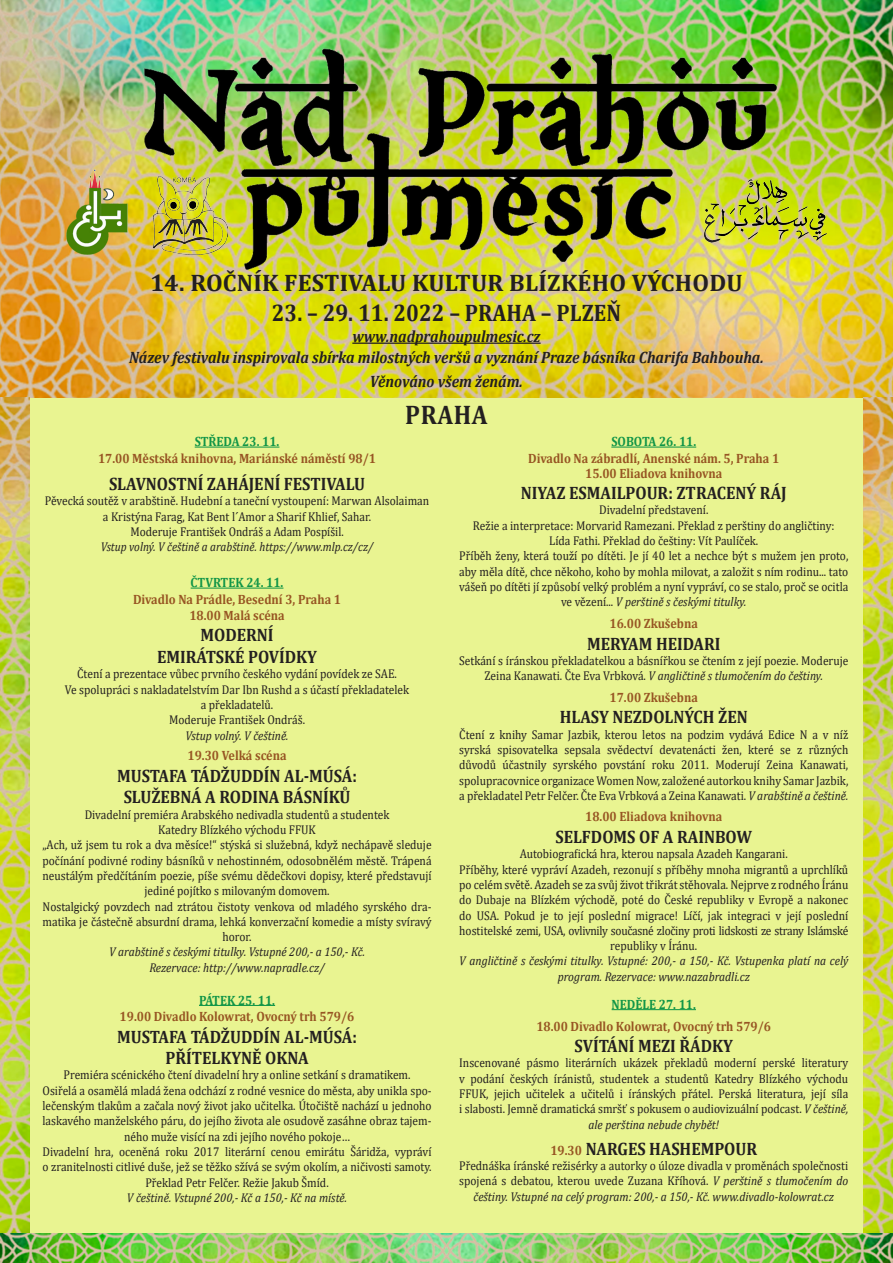
<style>
.page{position:relative;width:893px;height:1263px;background:#fff}
.page>*{position:absolute;margin:0;border:0;box-sizing:border-box;transform-origin:0 0}
.t1{font:700 27px "Cambria";letter-spacing:.025em;color:#231f20;scale:.9 1}
.t2{font:700 24px "Cambria";letter-spacing:.01em;color:#231f20}
.t3{font:700 24px "Cambria";letter-spacing:.01em;color:#231f20;scale:.9 1}
.t4{font:700 18px "Cambria";color:#231f20;scale:.9 1}
.t5{font:italic 700 16.5px "Cambria";color:#231f20;scale:.9 1}
.t6{font:700 13.5px "Cambria";color:#975523;scale:.9 1}
.t7{font:700 13.5px "Cambria";color:#109547;scale:.9 1}
.Bez_mezer{font:12.75px/15.3px "Cambria";color:#231f20;text-align:center;scale:.9 1}
.Bez_mezer-2{font:italic 12.75px/15.3px "Cambria";color:#231f20;text-align:center;scale:.9 1}
.Bez_mezer-3{font:italic 12.75px "Cambria";color:#231f20;scale:.88 1}
.s1{font-style:italic}
.s2{font-size:13.5px;color:#975523}
</style>
<div class="page">
<div style="left:0;top:281px;width:893px;height:982px;background:#e9f491"></div>
<img style="left:0;top:0;width:893px;height:398px">
<img style="left:121px;top:41px;width:670px;height:247px">
<img style="left:701px;top:174px;width:127px;height:74px">
<hr style="left:352px;top:343px;width:189px;height:1px;background:#231f20">
<hr style="left:195px;top:447px;width:84px;height:1px;background:#109547">
<hr style="left:191px;top:588px;width:92px;height:1px;background:#109547">
<hr style="left:199px;top:1005px;width:76px;height:1px;background:#109547">
<hr style="left:611px;top:447px;width:85px;height:1px;background:#109547">
<hr style="left:612px;top:1009px;width:84px;height:1px;background:#109547">
<img style="left:54px;top:168px;width:85px;height:94px">
<img style="left:0;top:398px;width:30px;height:835px">
<img style="left:0;top:1233px;width:863px;height:30px">
<img style="left:154px;top:177px;width:73px;height:77px">
<img style="left:863px;top:398px;width:30px;height:865px">
<p class="t2" style="left:150px;top:266px;width:594px">14. ROČNÍK FESTIVALU KULTUR BLÍZKÉHO VÝCHODU</p>
<p class="t3" style="left:272px;top:296px;width:389px">23. – 29. 11. 2022 – PRAHA – PLZEŇ</p>
<p class="t5" style="left:352px;top:325px;width:211px">www.nadprahoupulmesic.cz</p>
<p class="t5" style="left:129px;top:346px;width:707px">Název festivalu inspirovala sbírka milostných veršů a vyznání Praze básníka Charifa Bahbouha.</p>
<p class="t5" style="left:370px;top:370px;width:172px">Věnováno všem ženám.</p>
<p class="t1" style="left:405px;top:395px;width:93px">PRAHA</p>
<p class="t7" style="left:195px;top:432px;width:96px">STŘEDA 23. 11.</p>
<p class="t6" style="left:98px;top:448px;width:310px">17.00 Městská knihovna, Mariánské náměstí 98/1</p>
<p class="t4" style="left:109px;top:471px;width:286px">SLAVNOSTNÍ ZAHÁJENÍ FESTIVALU</p>
<p class="Bez_mezer" style="left:45px;top:493px;width:429px">Pěvecká soutěž v arabštině. Hudební a taneční vystoupení: Marwan Alsolaiman</p>
<p class="Bez_mezer" style="left:103px;top:509px;width:300px">a Kristýna Farag, Kat Bent l´Amor a Sharif Khlief, Sahar.</p>
<p class="Bez_mezer" style="left:130px;top:524px;width:238px">Moderuje František Ondráš a Adam Pospíšil.</p>
<p class="Bez_mezer-3" style="left:101px;top:538px;width:311px">Vstup volný. V češtině a arabštině. https://www.mlp.cz/cz/</p>
<p class="t7" style="left:191px;top:573px;width:105px">ČTVRTEK 24. 11.</p>
<p class="t6" style="left:133px;top:589px;width:233px">Divadlo Na Prádle, Besední 3, Praha 1</p>
<p class="t6" style="left:189px;top:606px;width:108px">18.00 Malá scéna</p>
<p class="t4" style="left:200px;top:622px;width:83px">MODERNÍ</p>
<p class="t4" style="left:157px;top:644px;width:179px">EMIRÁTSKÉ POVÍDKY</p>
<p class="Bez_mezer" style="left:77px;top:666px;width:357px">Čtení a prezentace vůbec prvního českého vydání povídek ze SAE.</p>
<p class="Bez_mezer" style="left:65px;top:681px;width:384px">Ve spolupráci s nakladatelstvím Dar Ibn Rushd a s účastí překladatelek</p>
<p class="Bez_mezer" style="left:201px;top:697px;width:82px">a překladatelů.</p>
<p class="Bez_mezer" style="left:169px;top:712px;width:153px">Moderuje František Ondráš.</p>
<p class="Bez_mezer-2" style="left:185px;top:727px;width:116px">Vstup volný. V češtině.</p>
<p class="t6" style="left:187px;top:746px;width:112px">19.30 Velká scéna</p>
<p class="t4" style="left:117px;top:763px;width:268px">MUSTAFA TÁDŽUDDÍN AL-MÚSÁ:</p>
<p class="t4" style="left:124px;top:784px;width:253px">SLUŽEBNÁ A RODINA BÁSNÍKŮ</p>
<p class="Bez_mezer" style="left:85px;top:807px;width:340px">Divadelní premiéra Arabského nedivadla studentů a studentek</p>
<p class="Bez_mezer" style="left:158px;top:822px;width:177px">Katedry Blízkého východu FFUK</p>
<p class="Bez_mezer" style="left:43px;top:837px;width:434px">„Ach, už jsem tu rok a dva měsíce!“ stýská si služebná, když nechápavě sleduje počínání podivné rodiny básníků v nehostinném, odosobnělém městě. Trápená neustálým předčítáním poezie, píše svému dědečkovi dopisy, které představují jediné pojítko s milovaným domovem.</p>
<p class="Bez_mezer" style="left:43px;top:898px;width:434px">Nostalgický povzdech nad ztrátou čistoty venkova od mladého syrského dra&shy;matika je částečně absurdní drama, lehká konverzační komedie a místy svíravý horor.</p>
<p class="Bez_mezer-2" style="left:109px;top:944px;width:286px">V arabštině s českými titulky. Vstupné 200,- a 150,- Kč.<br>Rezervace: http://www.napradle.cz/</p>
<p class="t7" style="left:199px;top:990px;width:86px">PÁTEK 25. 11.</p>
<p class="t6" style="left:120px;top:1007px;width:262px">19.00 Divadlo Kolowrat, Ovocný trh 579/6</p>
<p class="t4" style="left:117px;top:1024px;width:268px">MUSTAFA TÁDŽUDDÍN AL-MÚSÁ:</p>
<p class="t4" style="left:165px;top:1045px;width:161px">PŘÍTELKYNĚ OKNA</p>
<p class="Bez_mezer" style="left:64px;top:1067px;width:387px">Premiéra scénického čtení divadelní hry a online setkání s dramatikem.</p>
<p class="Bez_mezer" style="left:43px;top:1083px;width:434px">Osiřelá a osamělá mladá žena odchází z rodné vesnice do města, aby unikla spo&shy;lečenským tlakům a začala nový život jako učitelka. Útočiště nachází u jednoho laskavého manželského páru, do jejího života ale osudově zasáhne obraz tajem&shy;ného muže visící na zdi jejího nového pokoje…</p>
<p class="Bez_mezer" style="left:43px;top:1144px;width:434px">Divadelní hra, oceněná roku 2017 literární cenou emirátu Šáridža, vypráví o zranitelnosti citlivé duše, jež se těžko sžívá se svým okolím, a ničivosti samoty.<br>Překlad Petr Felčer. Režie Jakub Šmíd.</p>
<p class="Bez_mezer-2" style="left:127px;top:1189px;width:246px">V češtině. Vstupné 200,- Kč a 150,- Kč na místě.</p>
<p class="t7" style="left:611px;top:432px;width:96px">SOBOTA 26. 11.</p>
<p class="t6" style="left:528px;top:448px;width:280px">Divadlo Na zábradlí, Anenské nám. 5, Praha 1</p>
<p class="t6" style="left:585px;top:463px;width:154px">15.00 Eliadova knihovna</p>
<p class="t4" style="left:521px;top:480px;width:297px">NIYAZ ESMAILPOUR: ZTRACENÝ RÁJ</p>
<p class="Bez_mezer" style="left:599px;top:502px;width:123px">Divadelní představení.</p>
<p class="Bez_mezer" style="left:473px;top:518px;width:403px">Režie a interpretace: Morvarid Ramezani. Překlad z perštiny do angličtiny:</p>
<p class="Bez_mezer" style="left:549px;top:533px;width:234px">Lída Fathi. Překlad do češtiny: Vít Paulíček.</p>
<p class="Bez_mezer" style="left:459px;top:548px;width:434px">Příběh ženy, která touží po dítěti. Je jí 40 let a nechce být s mužem jen proto, aby měla dítě, chce někoho, koho by mohla milovat, a založit s ním rodinu... tato vášeň po dítěti jí způsobí velký problém a nyní vypráví, co se stalo, proč se ocitla ve vězení... <span class="s1">V perštině s českými titulky.</span></p>
<p class="t6" style="left:610px;top:614px;width:100px">16.00 Zkušebna</p>
<p class="t4" style="left:587px;top:631px;width:150px">MERYAM HEIDARI</p>
<p class="Bez_mezer" style="left:459px;top:653px;width:434px">Setkání s íránskou překladatelkou a básnířkou se čtením z její poezie. Moderuje<br>Zeina Kanawati. Čte Eva Vrbková. <span class="s1">V angličtině s tlumočením do češtiny.</span></p>
<p class="t6" style="left:610px;top:687px;width:100px">17.00 Zkušebna</p>
<p class="t4" style="left:560px;top:704px;width:210px">HLASY NEZDOLNÝCH ŽEN</p>
<p class="Bez_mezer" style="left:459px;top:726px;width:434px;text-align:justify">Čtení z knihy Samar Jazbik, kterou letos na podzim vydává Edice N a v níž syrská spisovatelka sepsala svědectví devatenácti žen, které se z různých důvodů účastnily syrského povstání roku 2011. Moderují Zeina Kanawati, spolupracovnice organizace Women Now, založené autorkou knihy Samar Jazbik, a překladatel Petr Felčer. Čte Eva Vrbková a Zeina Kanawati. <span class="s1">V arabštině a češtině.</span></p>
<p class="t6" style="left:585px;top:807px;width:154px">18.00 Eliadova knihovna</p>
<p class="t4" style="left:555px;top:824px;width:220px">SELFDOMS OF A RAINBOW</p>
<p class="Bez_mezer" style="left:520px;top:846px;width:299px">Autobiografická hra, kterou napsala Azadeh Kangarani.</p>
<p class="Bez_mezer" style="left:459px;top:861px;width:434px">Příběhy, které vypráví Azadeh, rezonují s příběhy mnoha migrantů a uprchlíků po celém světě. Azadeh se za svůj život třikrát stěhovala. Nejprve z rodného Íránu do Dubaje na Blízkém východě, poté do České republiky v Evropě a nakonec do USA. Pokud je to její poslední migrace! Líčí, jak integraci v její poslední hostitelské zemi, USA, ovlivnily současné zločiny proti lidskosti ze strany Islámské republiky v Íránu.</p>
<p class="Bez_mezer-2" style="left:459px;top:953px;width:434px">V angličtině s českými titulky. Vstupné: 200,- a 150,- Kč. Vstupenka platí na celý program. Rezervace: www.nazabradli.cz</p>
<p class="t7" style="left:612px;top:995px;width:95px">NEDĚLE 27. 11.</p>
<p class="t6" style="left:536px;top:1016px;width:262px">18.00 Divadlo Kolowrat, Ovocný trh 579/6</p>
<p class="t4" style="left:575px;top:1033px;width:178px">SVÍTÁNÍ MEZI ŘÁDKY</p>
<p class="Bez_mezer" style="left:459px;top:1055px;width:434px">Inscenované pásmo literárních ukázek překladů moderní perské literatury v podání českých íránistů, studentek a studentů Katedry Blízkého východu FFUK, jejich učitelek a učitelů i íránských přátel. Perská literatura, její síla i slabosti. Jemně dramatická smršť s pokusem o audiovizuální podcast. <span class="s1">V češtině, ale perština nebude chybět!</span></p>
<p class="t4" style="left:550px;top:1136px;width:231px"><span class="s2">19.30</span> NARGES HASHEMPOUR</p>
<p class="Bez_mezer" style="left:459px;top:1158px;width:434px">Přednáška íránské režisérky a autorky o úloze divadla v proměnách společnosti spojená s debatou, kterou uvede Zuzana Kříhová. <span class="s1">V perštině s tlumočením do češtiny. Vstupné na celý program: 200,- a 150,- Kč. www.divadlo-kolowrat.cz</span></p>
</div>
